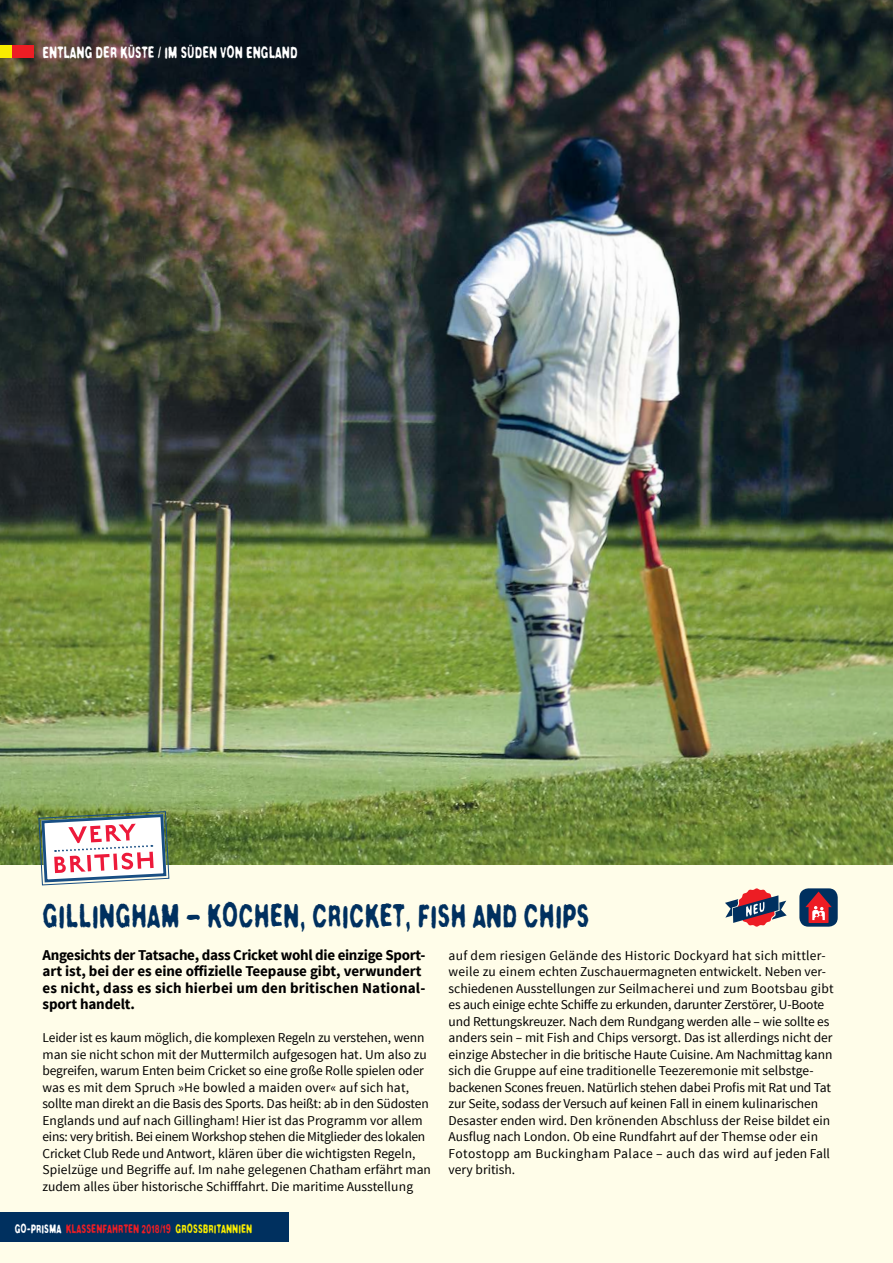
<style>
.page{position:relative;width:893px;height:1263px;background:#fffde9}
.page>*{position:absolute;margin:0;border:0;box-sizing:border-box;transform-origin:0 0}
.t1{font:30px "Crush No 47";color:#00305f}
.t2{font:700 15px/16.5px "Source Sans Pro";letter-spacing:-.005em;color:#000}
.t3{font:15px "Crush No 47";color:#fff}
.t4{font:13.5px/16.5px "Source Sans Pro";color:#000}
.t5{font:11.25px "Crush No 47";color:#ed1d24}
.s1{color:#fff}
.s2{color:#f9ec00}
</style>
<div class="page">
<img style="left:0;top:0;width:893px;height:864px">
<div style="left:0;top:46px;width:13px;height:12px;background:#f9ec00"></div>
<div style="left:13px;top:46px;width:21px;height:12px;background:#ed1d24"></div>
<div style="left:799px;top:888px;width:39px;height:39px;background:#00305f;border-radius:9px"></div>
<svg style="left:805px;top:891px;width:27px;height:32px"></svg>
<svg style="left:725px;top:888px;width:62px;height:39px"></svg>
<svg style="left:38px;top:811px;width:132px;height:75px;background:#cabcbe"></svg>
<div style="left:0;top:1212px;width:289px;height:30px;background:#00305f"></div>
<p class="t3" style="left:43px;top:42px;width:257px">ENTLANG DER KÜSTE / IM SÜDEN VON ENGLAND</p>
<h1 class="t1" style="left:43px;top:895px;width:549px">GILLINGHAM – KOCHEN, CRICKET, FISH AND CHIPS</h1>
<p class="t2" style="left:43px;top:947px;width:384px">Angesichts der Tatsache, dass Cricket wohl die einzige Sport&shy;art ist, bei der es eine offizielle Teepause gibt, verwundert es nicht, dass es sich hierbei um den britischen National&shy;sport handelt.</p>
<p class="t4" style="left:43px;top:1030px;width:390px">Leider ist es kaum möglich, die komplexen Regeln zu verstehen, wenn man sie nicht schon mit der Muttermilch aufgesogen hat. Um also zu begreifen, warum Enten beim Cricket so eine große Rolle spielen oder was es mit dem Spruch »He bowled a maiden over« auf sich hat, sollte man direkt an die Basis des Sports. Das heißt: ab in den Südosten Englands und auf nach Gillingham! Hier ist das Programm vor allem eins: very british. Bei einem Workshop stehen die Mitglieder des lokalen Cricket Club Rede und Antwort, klären über die wichtigsten Regeln, Spielzüge und Begriffe auf. Im nahe gelegenen Chatham erfährt man zudem alles über historische Schifffahrt. Die maritime Ausstellung</p>
<p class="t5" style="left:15px;top:1221px;width:239px"><span class="s1">GO-PRISMA</span> KLASSENFAHRTEN 2018/19 <span class="s2">GROSSBRITANNIEN</span></p>
<p class="t4" style="left:449px;top:947px;width:387px">auf dem riesigen Gelände des Historic Dockyard hat sich mittler&shy;weile zu einem echten Zuschauermagneten entwickelt. Neben ver&shy;schiedenen Ausstellungen zur Seilmacherei und zum Bootsbau gibt es auch einige echte Schiffe zu erkunden, darunter Zerstörer, U-Boote und Rettungskreuzer. Nach dem Rundgang werden alle – wie sollte es anders sein – mit Fish and Chips versorgt. Das ist allerdings nicht der einzige Abstecher in die britische Haute Cuisine. Am Nachmittag kann sich die Gruppe auf eine traditionelle Teezeremonie mit selbstge&shy;backenen Scones freuen. Natürlich stehen dabei Profis mit Rat und Tat zur Seite, sodass der Versuch auf keinen Fall in einem kulinarischen Desaster enden wird. Den krönenden Abschluss der Reise bildet ein Ausflug nach London. Ob eine Rundfahrt auf der Themse oder ein Fotostopp am Buckingham Palace – auch das wird auf jeden Fall very british.</p>
</div>
